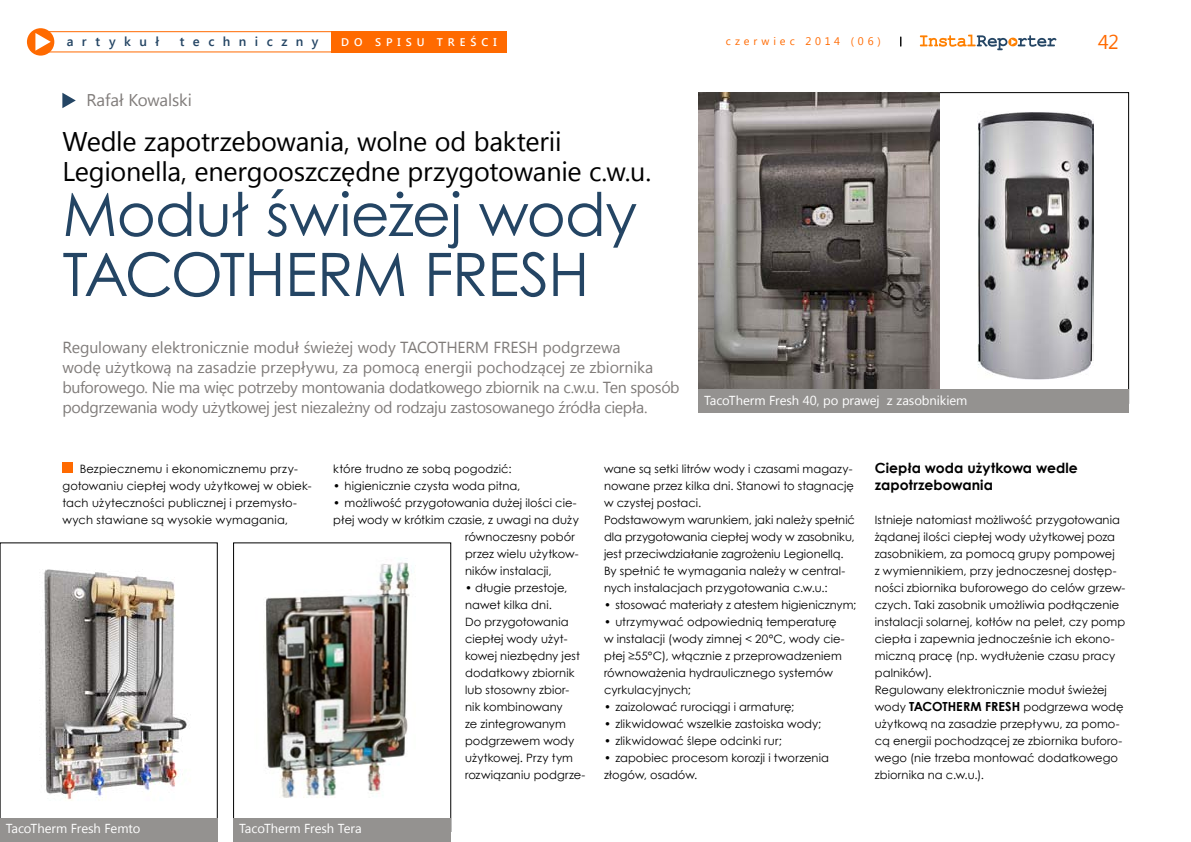
<style>
.page{position:relative;width:1191px;height:842px;background:#fff}
.page>*{position:absolute;margin:0;border:0;box-sizing:border-box;transform-origin:0 0}
.t1{font:60px/60px "Century Gothic";letter-spacing:-.015em;color:#244564}
.t2{font:27px/30px "Segoe UI";letter-spacing:-.01em;color:#000}
.t3{font:20px "Segoe UI";color:#ff6a00}
.t4{font:17px "Segoe UI";letter-spacing:-.01em;color:#807c7a}
.t5{font:16px/20px "Segoe UI";letter-spacing:-.015em;color:#807c7a}
.t6{font:700 14px/17px "Century Gothic";color:#000}
.t7{font:13px "Segoe UI";letter-spacing:-.005em;color:#fff}
.t8{font:600 13px "Segoe UI";letter-spacing:.65em;color:#244564}
.t9{font:11.5px/17px "Century Gothic";letter-spacing:.005em;color:#000}
.t10{font:600 11.1px "Segoe UI";letter-spacing:.445em;color:#fff}
.t11{font:11px "Segoe UI";letter-spacing:.355em;color:#ff6a00}
.s1{font-weight:700;font-size:12.5px}
</style>
<div class="page">
<div style="left:27px;top:28px;width:27px;height:28px;background:#ff6a00;border-radius:50%"></div>
<svg style="left:35px;top:33px;width:16px;height:17px"></svg>
<svg style="left:920px;top:35px;width:136px;height:15px"></svg>
<div style="left:33px;top:31px;width:310px;height:21px;border:1px solid #ff6a00"></div>
<div style="left:331px;top:31px;width:176px;height:21px;background:#ff6a00"></div>
<svg style="left:62px;top:93px;width:14px;height:15px"></svg>
<div style="left:62px;top:463px;width:11px;height:10px;background:#ff6a00"></div>
<img style="left:977px;top:112px;width:116px;height:268px">
<img style="left:698px;top:93px;width:241px;height:296px">
<div style="left:698px;top:389px;width:430px;height:24px;background:#949290"></div>
<img style="left:265px;top:562px;width:145px;height:236px">
<div style="left:233px;top:543px;width:218px;height:289px;border:1px solid #000"></div>
<div style="left:233px;top:818px;width:218px;height:24px;background:#949290"></div>
<img style="left:43px;top:569px;width:144px;height:232px">
<div style="left:0;top:818px;width:217px;height:24px;background:#949290"></div>
<p class="t8" style="left:67px;top:32px;width:94px">artykuł</p>
<p class="t8" style="left:180px;top:32px;width:140px">techniczny</p>
<p class="t10" style="left:341px;top:34px;width:157px">do spisu treści</p>
<p class="t11" style="left:726px;top:34px;width:156px">czerwiec 2014 (06)</p>
<h3 class="t3" style="left:1098px;top:28px;width:22px">42</h3>
<h3 class="t4" style="left:86px;top:88px;width:107px">Rafał Kowalski</h3>
<h2 class="t2" style="left:62px;top:125px;width:590px">Wedle zapotrzebowania, wolne od bakterii<br>Legionella, energooszczędne przygotowanie c.w.u.</h2>
<h1 class="t1" style="left:62px;top:183px;width:576px">Moduł świeżej wody<br>TACOTHERM FRESH</h1>
<p class="t5" style="left:62px;top:337px;width:619px">Regulowany elektronicznie moduł świeżej wody TACOTHERM FRESH podgrzewa<br>wodę użytkową na zasadzie przepływu, za pomocą energii pochodzącej ze zbiornika buforowego. Nie ma więc potrzeby montowania dodatkowego zbiornik na c.w.u. Ten sposób podgrzewania wody użytkowej jest niezależny od rodzaju zastosowanego źródła ciepła.</p>
<p class="t7" style="left:704px;top:391px;width:265px">TacoTherm Fresh 40, po prawej z zasobnikiem</p>
<p class="t9" style="left:62px;top:460px;width:251px;text-indent:17px">Bezpiecznemu i ekonomicznemu przy&shy;gotowaniu ciepłej wody użytkowej w obiek&shy;tach użyteczności publicznej i przemysło&shy;wych stawiane są wysokie wymagania,</p>
<p class="t9" style="left:333px;top:460px;width:180px">które trudno ze sobą pogodzić:</p>
<p class="t9" style="left:333px;top:477px;width:189px">• higienicznie czysta woda pitna,</p>
<p class="t9" style="left:333px;top:494px;width:245px">• możliwość przygotowania dużej ilości cie-</p>
<p class="t9" style="left:333px;top:511px;width:247px">płej wody w krótkim czasie, z uwagi na duży</p>
<p class="t9" style="left:465px;top:528px;width:111px">równoczesny pobór</p>
<p class="t9" style="left:465px;top:545px;width:115px">przez wielu użytkow-</p>
<p class="t9" style="left:465px;top:562px;width:88px">ników instalacji,</p>
<p class="t9" style="left:465px;top:579px;width:122px">• długie przestoje, nawet kilka dni.<br>Do przygotowania ciepłej wody użyt&shy;kowej niezbędny jest dodatkowy zbiornik lub stosowny zbior&shy;nik kombinowany<br>ze zintegrowanym podgrzewem wody użytkowej. Przy tym rozwiązaniu podgrze-</p>
<p class="t7" style="left:6px;top:820px;width:136px">TacoTherm Fresh Femto</p>
<p class="t7" style="left:239px;top:820px;width:124px">TacoTherm Fresh Tera</p>
<p class="t9" style="left:604px;top:460px;width:252px">wane są setki litrów wody i czasami magazy&shy;nowane przez kilka dni. Stanowi to stagnację w czystej postaci.<br>Podstawowym warunkiem, jaki należy spełnić dla przygotowania ciepłej wody w zasobniku, jest przeciwdziałanie zagrożeniu Legionellą.<br>By spełnić te wymagania należy w central&shy;nych instalacjach przygotowania c.w.u.:</p>
<p class="t9" style="left:604px;top:596px;width:254px">• stosować materiały z atestem higienicznym;</p>
<p class="t9" style="left:604px;top:613px;width:242px">• utrzymywać odpowiednią temperaturę w instalacji (wody zimnej &lt; 20°C, wody cie&shy;płej ≥55°C), włącznie z przeprowadzeniem równoważenia hydraulicznego systemów cyrkulacyjnych;</p>
<p class="t9" style="left:604px;top:698px;width:192px">• zaizolować rurociągi i armaturę;</p>
<p class="t9" style="left:604px;top:715px;width:219px">• zlikwidować wszelkie zastoiska wody;</p>
<p class="t9" style="left:604px;top:732px;width:179px">• zlikwidować ślepe odcinki rur;</p>
<p class="t9" style="left:604px;top:749px;width:226px">• zapobiec procesom korozji i tworzenia złogów, osadów.</p>
<p class="t6" style="left:874px;top:459px;width:205px">Ciepła woda użytkowa wedle zapotrzebowania</p>
<p class="t9" style="left:874px;top:511px;width:252px">Istnieje natomiast możliwość przygotowania żądanej ilości ciepłej wody użytkowej poza zasobnikiem, za pomocą grupy pompowej<br>z wymiennikiem, przy jednoczesnej dostęp&shy;ności zbiornika buforowego do celów grzew&shy;czych. Taki zasobnik umożliwia podłączenie instalacji solarnej, kotłów na pelet, czy pomp ciepła i zapewnia jednocześnie ich ekono&shy;miczną pracę (np. wydłużenie czasu pracy palników).<br>Regulowany elektronicznie moduł świeżej wody <span class="s1">TACOTHERM FRESH</span> podgrzewa wodę użytkową na zasadzie przepływu, za pomo&shy;cą energii pochodzącej ze zbiornika buforo&shy;wego (nie trzeba montować dodatkowego zbiornika na c.w.u.).</p>
</div>
